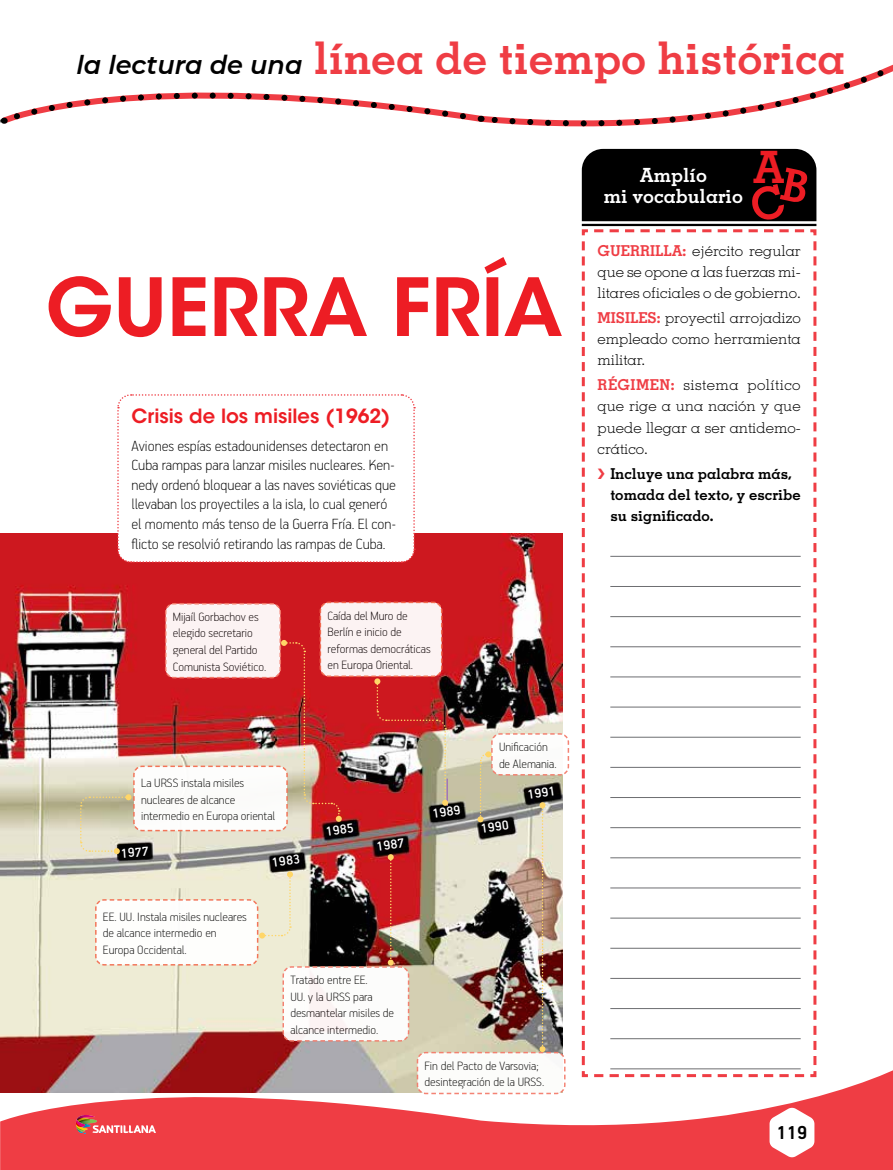
<style>
.page{position:relative;width:893px;height:1170px;background:#fff}
.page>*{position:absolute;margin:0;border:0;box-sizing:border-box;transform-origin:0 0}
.t1{font:600 79.35px "ITC Avant Garde Std";color:#ed1d24}
.t2{font:700 45px "Memphis LT Std";color:#ef3d44}
.t3{font:700 44.55px "Memphis LT Std";color:#ed1d24}
.t4{font:700 21px "PF Handbook Pro";color:#000}
.TEXT_GEN_2024{font:600 19.5px "ITC Avant Garde Std";color:#ed1d24}
.t5{font:700 19.5px/21px "Memphis LT Std";color:#fff;text-align:center}
.TEXT_GEN_2024-2{font:100 16.5px/19.5px "PF Handbook Pro";color:#000}
.DIC_2024{font:300 15px/21px "Memphis LT Std";color:#000;text-align:justify}
.t6{font:700 15px/21px "Memphis LT Std";color:#000}
.TEXT_GEN_2024-3{font:500 14.55px "PF Handbook Pro";color:#fff}
.t7{font:100 13.5px/16.5px "PF Handbook Pro";color:#000}
.s1{font-family:"Montserrat";font-weight:600;font-style:italic;font-size:25.5px;color:#000}
.s2{font-weight:700;color:#ef3d44}
.s3{color:#ef3d44}
</style>
<div class="page">
<svg style="left:0;top:1070px;width:893px;height:99px;fill:#ef3d44"></svg>
<svg style="left:481px;top:64px;width:412px;height:63px"></svg>
<svg style="left:0;top:92px;width:470px;height:32px"></svg>
<hr style="left:582px;top:224px;width:234px;height:2px;background:#000">
<svg style="left:580px;top:229px;width:238px;height:849px"></svg>
<img style="left:0;top:533px;width:563px;height:559px">
<svg style="left:116px;top:394px;width:300px;height:169px"></svg>
<img style="left:79px;top:601px;width:491px;height:493px">
<svg style="left:75px;top:1113px;width:81px;height:21px;background:#e66162"></svg>
<svg style="left:768px;top:1104px;width:48px;height:55px"></svg>
<div style="left:582px;top:149px;width:234px;height:73px;background:#000"></div>
<p class="t2" style="left:77px;top:29px;width:770px"><span class="s1">la lectura de una</span> línea de tiempo histórica</p>
<h1 class="t1" style="left:46px;top:257px;width:518px">GUERRA FRÍA</h1>
<p class="TEXT_GEN_2024" style="left:132px;top:403px;width:260px">Crisis de los misiles (1962)</p>
<p class="TEXT_GEN_2024-2" style="left:132px;top:435px;width:266px">Aviones espías estadounidenses detectaron en Cuba rampas para lanzar misiles nucleares. Ken&shy;nedy ordenó bloquear a las naves soviéticas que llevaban los proyectiles a la isla, lo cual generó el momento más tenso de la Guerra Fría. El con&shy;flicto se resolvió retirando las rampas de Cuba.</p>
<p class="t7" style="left:173px;top:608px;width:95px">Mijaíl Gorbachov es elegido secretario general del Partido<br>Comunista Soviético.</p>
<p class="t7" style="left:327px;top:606px;width:105px">Caída del Muro de<br>Berlín e inicio de reformas democráticas en Europa Oriental.</p>
<p class="t7" style="left:141px;top:774px;width:136px">La URSS instala misiles nucleares de alcance intermedio en Europa oriental</p>
<p class="TEXT_GEN_2024-3" style="left:120px;top:844px;width:30px;rotate:-4deg">1977</p>
<p class="t7" style="left:103px;top:907px;width:145px">EE. UU. Instala misiles nucleares de alcance intermedio en<br>Europa Occidental.</p>
<p class="TEXT_GEN_2024-3" style="left:271px;top:853px;width:30px;rotate:-8deg">1983</p>
<p class="TEXT_GEN_2024-3" style="left:325px;top:822px;width:30px;rotate:-8deg">1985</p>
<p class="TEXT_GEN_2024-3" style="left:375px;top:837px;width:30px;rotate:-8deg">1987</p>
<p class="t7" style="left:290px;top:971px;width:105px">Tratado entre EE.<br>UU. y la URSS para desmantelar misiles de alcance intermedio.</p>
<p class="TEXT_GEN_2024-3" style="left:431px;top:804px;width:30px;rotate:-8deg">1989</p>
<p class="t7" style="left:499px;top:738px;width:59px">Unificación de Alemania.</p>
<p class="TEXT_GEN_2024-3" style="left:480px;top:819px;width:30px;rotate:-8deg">1990</p>
<p class="TEXT_GEN_2024-3" style="left:526px;top:785px;width:30px;rotate:-8deg">1991</p>
<p class="t7" style="left:425px;top:1056px;width:121px">Fin del Pacto de Varsovia; desintegración de la URSS.</p>
<p class="t5" style="left:604px;top:164px;width:141px">Amplío<br>mi vocabulario</p>
<p class="t3" style="left:753px;top:139px;width:34px">A</p>
<p class="DIC_2024" style="left:598px;top:240px;width:205px"><span class="s2">GUERRILLA:</span> ejército regular que se opone a las fuerzas mi&shy;litares oficiales o de gobierno.</p>
<p class="DIC_2024" style="left:598px;top:307px;width:205px"><span class="s2">MISILES:</span> proyectil arrojadizo empleado como herramienta militar.</p>
<p class="DIC_2024" style="left:598px;top:374px;width:205px"><span class="s2">RÉGIMEN:</span> sistema político que rige a una nación y que puede llegar a ser antidemo&shy;crático.</p>
<p class="t6" style="left:610px;top:462px;width:192px;text-indent:-13px"><span class="s3">❯</span> Incluye una palabra más, tomada del texto, y escribe su significado.</p>
<h3 class="t4" style="left:776px;top:1119px;width:33px">119</h3>
</div>
